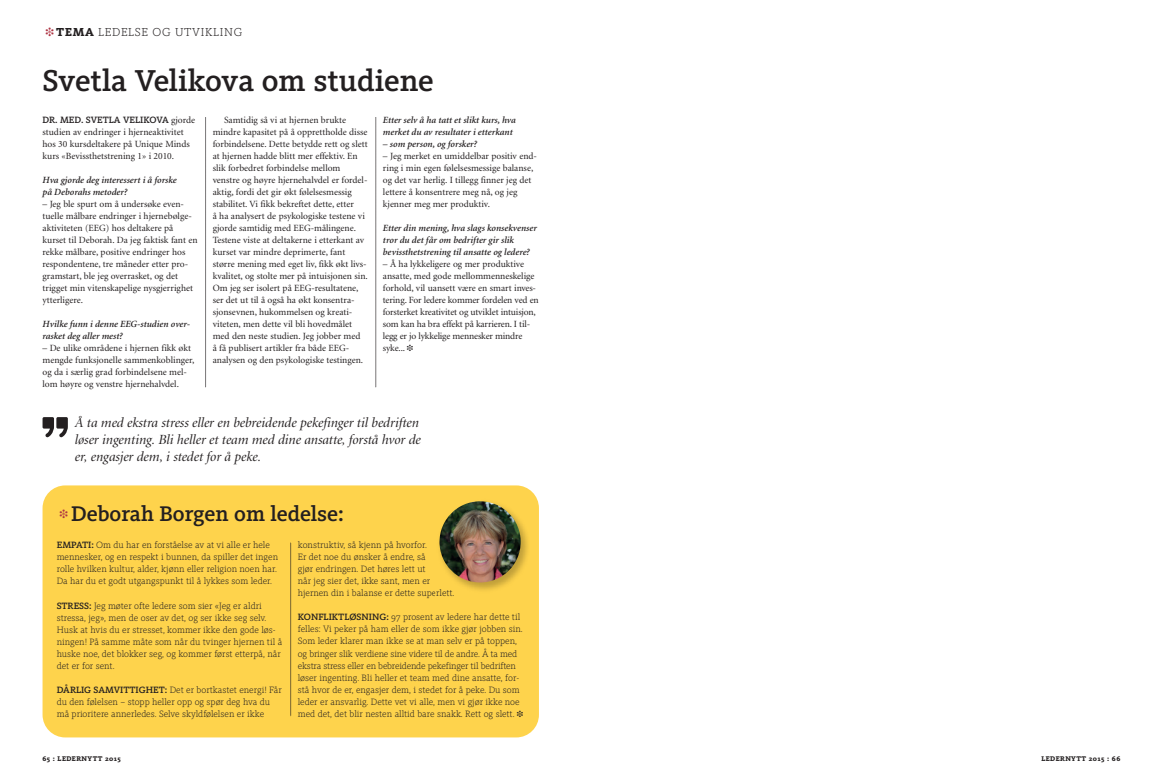
<style>
.page{position:relative;width:1163px;height:780px;background:#fff}
.page>*{position:absolute;margin:0;border:0;box-sizing:border-box;transform-origin:0 0}
.t1{font:500 31.3px "Kievit Slab Pro";letter-spacing:-.005em;color:#231f20}
.t2{font:500 22px "Kievit Slab Pro";color:#231f20}
.t3{font:italic 14px/17px "Minion Display";color:#231f20}
.t4{font:300 12px "Kievit Slab Pro";letter-spacing:.055em;color:#231f20}
.t5{font:9.5px/12px "Minion";color:#231f20}
.t6{font:300 9.5px/12px "Kievit Slab Pro";color:#231f20}
.t7{font:italic 600 9.5px/12px "Minion";color:#231f20}
.t8{font:500 9.5px "Kievit Slab Pro";color:#231f20}
.t9{font:800 7px "Kievit Slab Pro";letter-spacing:.06em;color:#231f20}
.s1{color:#ae3544}
.s2{font-weight:800}
.s3{font-family:"Minion";font-weight:400}
.s4{font-weight:500}
</style>
<div class="page">
<div style="left:43px;top:485px;width:496px;height:252px;background:#fed34c;border-radius:23px"></div>
<svg style="left:205px;top:117px;width:1px;height:271px"></svg>
<svg style="left:375px;top:117px;width:1px;height:271px"></svg>
<svg style="left:290px;top:542px;width:1px;height:174px"></svg>
<img style="left:440px;top:501px;width:88px;height:89px">
<img style="left:439px;top:501px;width:81px;height:81px;border-radius:50%">
<svg style="left:43px;top:417px;width:25px;height:20px"></svg>
<p class="t4" style="left:45px;top:27px;width:198px"><span class="s1">❉</span> <span class="s2">TEMA</span> LEDELSE OG UTVIKLING</p>
<h1 class="t1" style="left:43px;top:69px;width:393px">Svetla Velikova om studiene</h1>
<p class="t8" style="left:43px;top:116px;width:154px">DR. MED. SVETLA VELIKOVA <span class="s3">gjorde</span></p>
<p class="t5" style="left:43px;top:127px;width:149px">studien av endringer i hjerneaktivitet hos 30 kursdeltakere på Unique Minds kurs «Bevissthetstrening 1» i 2010.</p>
<p class="t7" style="left:43px;top:175px;width:136px">Hva gjorde deg interessert i å forske på Deborahs metoder?</p>
<p class="t5" style="left:43px;top:199px;width:156px">– Jeg ble spurt om å undersøke even - tuelle målbare endringer i hjernebølge&shy;aktiviteten (EEG) hos deltakere på kurset til Deborah. Da jeg faktisk fant en rekke målbare, positive endringer hos respondentene, tre måneder etter pro&shy;gramstart, ble jeg overrasket, og det trigget min vitenskapelige nysgjerrighet ytterligere.</p>
<p class="t7" style="left:43px;top:319px;width:149px">Hvilke funn i denne EEG-studien over&shy;rasket deg aller mest?</p>
<p class="t5" style="left:43px;top:343px;width:153px">– De ulike områdene i hjernen fikk økt mengde funksjonelle sammenkoblinger, og da i særlig grad forbindelsene mel&shy;lom høyre og venstre hjernehalvdel.</p>
<p class="t5" style="left:213px;top:114px;width:157px;text-indent:11px">Samtidig så vi at hjernen brukte mindre kapasitet på å opprettholde disse forbindelsene. Dette betydde rett og slett at hjernen hadde blitt mer effektiv. En slik forbedret forbindelse mellom venstre og høyre hjernehalvdel er fordel&shy;aktig, fordi det gir økt følelsesmessig stabilitet. Vi fikk bekreftet dette, etter<br>å ha analysert de psykologiske testene vi gjorde samtidig med EEG-målingene.<br>Testene viste at deltakerne i etterkant av kurset var mindre deprimerte, fant større mening med eget liv, fikk økt livs&shy;kvalitet, og stolte mer på intuisjonen sin.<br>Om jeg ser isolert på EEG-resultatene, ser det ut til å også ha økt konsentra&shy;sjonsevnen, hukommelsen og krea ti - viteten, men dette vil bli hovedmålet med den neste studien. Jeg jobber med<br>å få publisert artikler fra både EEG&shy;analysen og den psykologiske testingen.</p>
<p class="t7" style="left:383px;top:114px;width:134px">Etter selv å ha tatt et slikt kurs, hva merket du av resultater i etterkant</p>
<p class="t7" style="left:383px;top:138px;width:96px">– som person, og forsker?</p>
<p class="t5" style="left:383px;top:150px;width:155px">– Jeg merket en umiddelbar positiv end&shy;ring i min egen følelsesmessige balanse, og det var herlig. I tillegg finner jeg det lettere å konsentrere meg nå, og jeg kjenner meg mer produktiv.</p>
<p class="t7" style="left:383px;top:222px;width:155px">Etter din mening, hva slags konsekvenser tror du det får om bedrifter gir slik bevissthetstrening til ansatte og ledere?</p>
<p class="t5" style="left:383px;top:258px;width:157px">– Å ha lykkeligere og mer produktive ansatte, med gode mellommenneskelige forhold, vil uansett være en smart inves&shy;tering. For ledere kommer fordelen ved en forsterket kreativitet og utviklet intuisjon, som kan ha bra effekt på karrieren. I til&shy;legg er jo lykkelige mennesker mindre syke... ❉</p>
<h3 class="t3" style="left:75px;top:415px;width:347px">Å ta med ekstra stress eller en bebreidende pekefinger til bedriften løser ingenting. Bli heller et team med dine ansatte, forstå hvor de er, engasjer dem, i stedet for å peke.</h3>
<h2 class="t2" style="left:60px;top:505px;width:286px"><span class="s1">❉</span> Deborah Borgen om ledelse:</h2>
<p class="t6" style="left:57px;top:540px;width:223px"><span class="s4">EMPATI:</span> Om du har en forståelse av at vi alle er hele mennesker, og en respekt i bunnen, da spiller det ingen rolle hvilken kultur, alder, kjønn eller religion noen har.<br>Da har du et godt utgangspunkt til å lykkes som leder.</p>
<p class="t6" style="left:57px;top:600px;width:227px"><span class="s4">STRESS:</span> Jeg møter ofte ledere som sier «Jeg er aldri stressa, jeg», men de oser av det, og ser ikke seg selv.<br>Husk at hvis du er stresset, kommer ikke den gode løs&shy;ningen! På samme måte som når du tvinger hjernen til å huske noe, det blokker seg, og kommer først etterpå, når det er for sent.</p>
<p class="t6" style="left:57px;top:684px;width:227px"><span class="s4">DÅRLIG SAMVITTIGHET:</span> Det er bortkastet energi! Får du den følelsen – stopp heller opp og spør deg hva du må pri oritere annerledes. Selve skyldfølelsen er ikke</p>
<p class="t6" style="left:298px;top:540px;width:158px">konstruk tiv, så kjenn på hvorfor.<br>Er det noe du ønsker å endre, så<br>gjør endringen. Det høres lett ut<br>når jeg sier det, ikke sant, men er hjernen din i balanse er dette superlett.</p>
<p class="t6" style="left:298px;top:612px;width:227px"><span class="s4">KONFLIKTLØSNING:</span> 97 prosent av ledere har dette til felles: Vi peker på ham eller de som ikke gjør jobben sin.<br>Som leder klarer man ikke se at man selv er på toppen, og bringer slik verdiene sine videre til de andre. Å ta med ekstra stress eller en bebreidende pekefinger til bedriften løser ingenting. Bli heller et team med dine ansatte, for&shy;stå hvor de er, engasjer dem, i stedet for å peke. Du som leder er ansvarlig. Dette vet vi alle, men vi gjør ikke noe med det, det blir nesten alltid bare snakk. Rett og slett. ❉</p>
<p class="t9" style="left:43px;top:755px;width:80px">65 : LEDERNYTT 2015</p>
<p class="t9" style="left:1041px;top:755px;width:81px">LEDERNYTT 2015 : 66</p>
</div>
